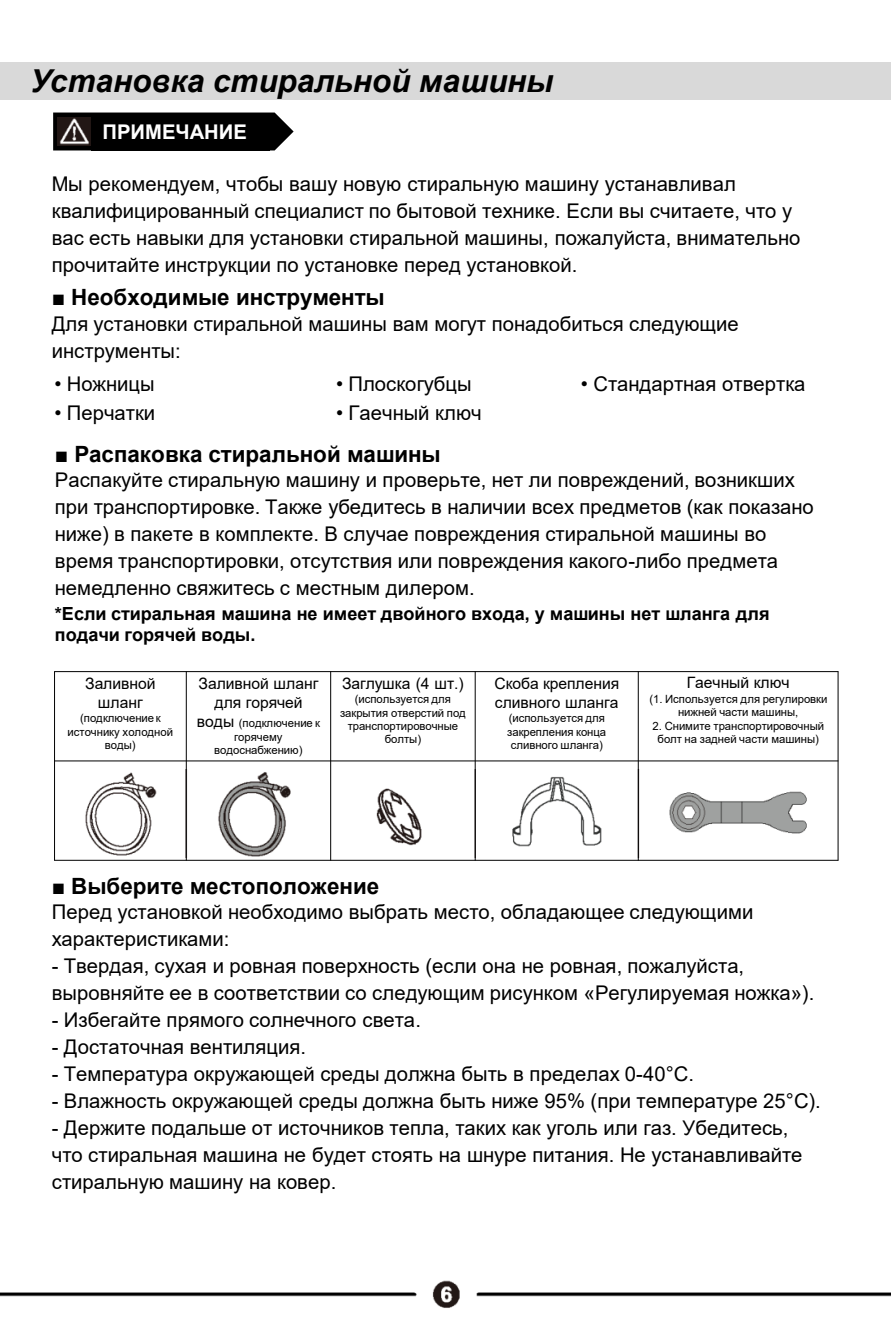
<style>
.page{position:relative;width:891px;height:1339px;background:#fff}
.page>*{position:absolute;margin:0;border:0;box-sizing:border-box;transform-origin:0 0}
.t1{font:italic 700 31.5px "Arial";color:#000}
.t2{font:700 22.5px "Arial";color:#000}
.t3{font:20.25px/27px "Arial";color:#000}
.t4{font:700 20.25px "Arial";color:#fff}
.t5{font:700 18px/21.6px "Arial";letter-spacing:-.005em;color:#000}
.t6{font:15.75px/18.9px "Arial";color:#000;text-align:center}
.t7{font:11.25px/13.3px "Arial";letter-spacing:-.005em;color:#000;text-align:center}
.s1{font-style:inherit}
.s2{font-size:15.75px}
</style>
<div class="page">
<img style="left:0;top:1280px;width:891px;height:28px">
<div style="left:0;top:62px;width:891px;height:38px;background:#d9d9d9"></div>
<svg style="left:53px;top:112px;width:241px;height:38px"></svg>
<img style="left:57px;top:117px;width:34px;height:28px">
<div style="left:91px;top:112px;width:179px;height:38px;background:#000"></div>
<img style="left:85px;top:770px;width:722px;height:87px">
<div style="left:305px;top:748px;width:38px;height:115px;background:#fff"></div>
<hr style="left:186px;top:671px;width:1px;height:189px;background:#000">
<hr style="left:330px;top:671px;width:1px;height:189px;background:#000">
<hr style="left:475px;top:671px;width:1px;height:189px;background:#000">
<hr style="left:638px;top:671px;width:1px;height:189px;background:#000">
<hr style="left:54px;top:760px;width:784px;height:1px;background:#000">
<hr style="left:54px;top:671px;width:1px;height:189px;background:#000">
<hr style="left:838px;top:671px;width:1px;height:189px;background:#000">
<hr style="left:54px;top:671px;width:784px;height:1px;background:#000">
<hr style="left:54px;top:860px;width:784px;height:1px;background:#000">
<h1 class="t1" style="left:30px;top:59px;width:525px">Установка стиральной машины</h1>
<p class="t4" style="left:102px;top:118px;width:146px">ПРИМЕЧАНИЕ</p>
<p class="t3" style="left:52px;top:170px;width:750px">Мы рекомендуем, чтобы вашу новую стиральную машину устанавливал квалифицированный специалист по бытовой технике. Если вы считаете, что у вас есть навыки для установки стиральной машины, пожалуйста, внимательно прочитайте инструкции по установке перед установкой.</p>
<p class="t2" style="left:52px;top:281px;width:334px">■ Необходимые инструменты</p>
<p class="t3" style="left:52px;top:310px;width:689px">Для установки стиральной машины вам могут понадобиться следующие инструменты:</p>
<p class="t3" style="left:54px;top:370px;width:102px">• Ножницы</p>
<p class="t3" style="left:54px;top:399px;width:102px">• Перчатки</p>
<p class="t3" style="left:336px;top:370px;width:137px">• Плоскогубцы</p>
<p class="t3" style="left:336px;top:399px;width:147px">• Гаечный ключ</p>
<p class="t3" style="left:581px;top:370px;width:226px">• Стандартная отвертка</p>
<p class="t2" style="left:55px;top:438px;width:387px">■ Распаковка стиральной машины</p>
<p class="t3" style="left:55px;top:466px;width:760px">Распакуйте стиральную машину и проверьте, нет ли повреждений, возникших при транспортировке. Также убедитесь в наличии всех предметов (как показано ниже) в пакете в комплекте. В случае повреждения стиральной машины во время транспортировки, отсутствия или повреждения какого<span class="s1">-</span>либо предмета немедленно свяжитесь с местным дилером.</p>
<p class="t5" style="left:55px;top:603px;width:716px">*Если стиральная машина не имеет двойного входа, у машины нет шланга для подачи горячей воды.</p>
<p class="t6" style="left:85px;top:674px;width:72px">Заливной шланг</p>
<p class="t7" style="left:68px;top:711px;width:107px">(подключение к источнику холодной воды)</p>
<p class="t6" style="left:199px;top:674px;width:121px">Заливной шланг для горячей</p>
<p class="t7" style="left:197px;top:715px;width:125px;line-height:14.6px"><span class="s2">воды</span> (подключение к горячему</p>
<p class="t7" style="left:214px;top:743px;width:90px">водоснабжению)</p>
<p class="t6" style="left:342px;top:674px;width:123px">Заглушка (4 шт.)</p>
<p class="t7" style="left:340px;top:693px;width:127px">(используется для закрытия отверстий под транспортировочные болты)</p>
<p class="t6" style="left:494px;top:674px;width:126px;text-align:left">Скоба крепления сливного шланга</p>
<p class="t7" style="left:507px;top:711px;width:100px">(используется для закрепления конца сливного шланга)</p>
<p class="t6" style="left:687px;top:673px;width:104px">Гаечный ключ</p>
<p class="t7" style="left:649px;top:693px;width:179px">(1. Используется для регулировки нижней части машины,</p>
<p class="t7" style="left:653px;top:720px;width:173px">2. Снимите транспортировочный болт на задней части машины)</p>
<p class="t2" style="left:52px;top:870px;width:329px">■ Выберите местоположение</p>
<p class="t3" style="left:52px;top:898px;width:703px">Перед установкой необходимо выбрать место, обладающее следующими характеристиками:</p>
<p class="t3" style="left:52px;top:952px;width:764px"><span class="s1">-</span> Твердая, сухая и ровная поверхность (если она не ровная, пожалуйста, выровняйте ее в соответствии со следующим рисунком «Регулируемая ножка»).</p>
<p class="t3" style="left:52px;top:1006px;width:371px"><span class="s1">-</span> Избегайте прямого солнечного света<span class="s1">.</span></p>
<p class="t3" style="left:52px;top:1033px;width:256px"><span class="s1">-</span> Достаточная вентиляция<span class="s1">.</span></p>
<p class="t3" style="left:52px;top:1060px;width:644px"><span class="s1">-</span> Температура окружающей среды должна быть в пределах <span class="s1">0-40</span>°<span class="s1">C.</span></p>
<p class="t3" style="left:52px;top:1087px;width:771px"><span class="s1">-</span> Влажность окружающей среды должна быть ниже <span class="s1">95%</span> (при температуре <span class="s1">25</span>°<span class="s1">C).</span></p>
<p class="t3" style="left:52px;top:1114px;width:752px"><span class="s1">-</span> Держите подальше от источников тепла, таких как уголь или газ. Убедитесь, что стиральная машина не будет стоять на шнуре питания. Не устанавливайте стиральную машину на ковер.</p>
</div>
